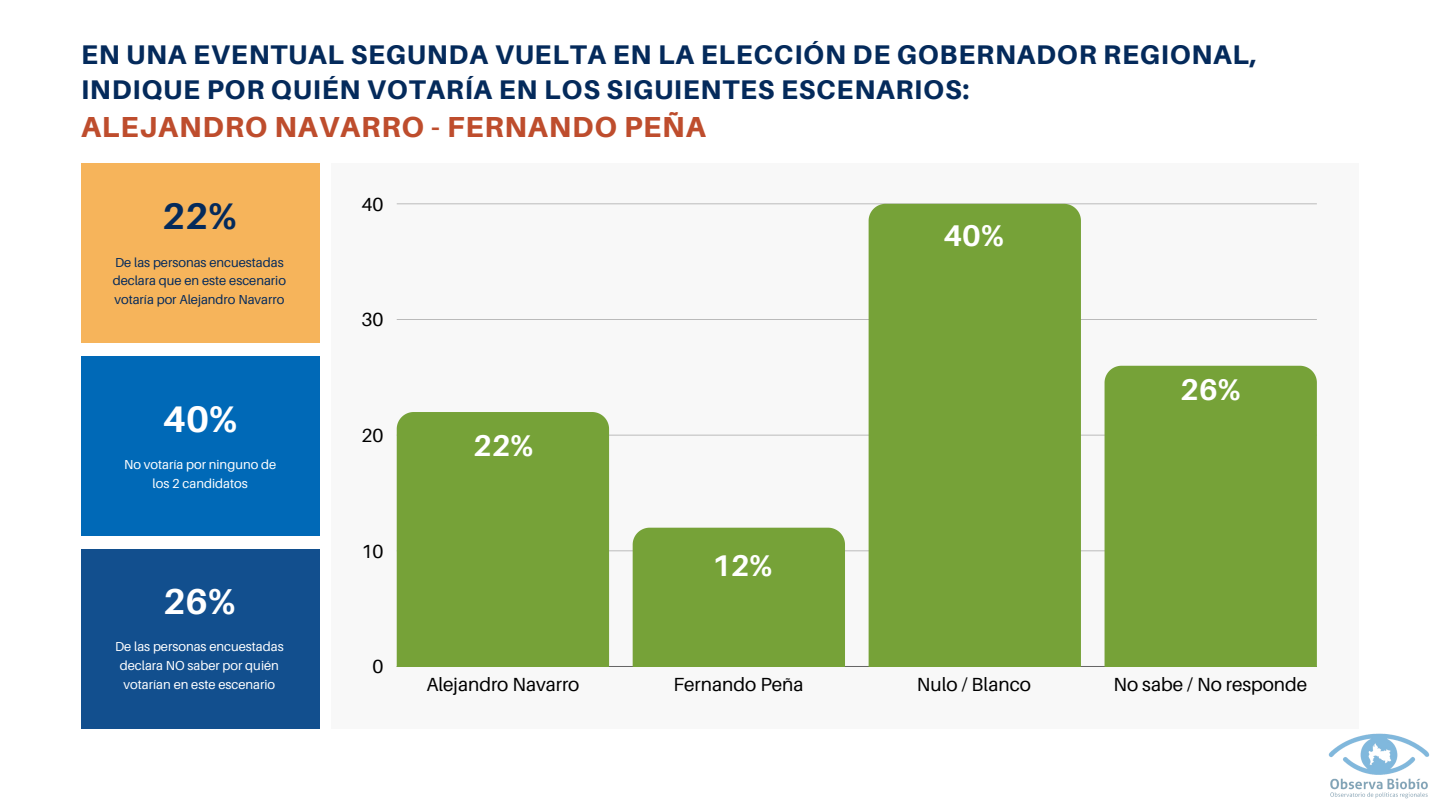
<style>
.page{position:relative;width:1440px;height:810px;background:#fff}
.page>*{position:absolute;margin:0;border:0;box-sizing:border-box;transform-origin:0 0}
.t1{font:700 37px "Aileron";color:#042a5b}
.t2{font:700 37px "Aileron";color:#fff}
.t3{font:700 36px "Aileron";color:#fff}
.t4{font:700 30px "Aileron";color:#fff}
.t5{font:800 29px "Aileron";letter-spacing:.03em;color:#be4d2d}
.t6{font:800 27px/35.2px "Aileron";letter-spacing:.03em;color:#042a5b}
.t7{font:19px "Aileron";color:#000}
.t8{font:13px/18.8px "Aileron";color:#fff;text-align:center}
.t9{font:13px/18.8px "Aileron";color:#042a5b}
</style>
<div class="page">
<div style="left:332px;top:163px;width:1027px;height:566px;background:#f8f8f8"></div>
<div style="left:81px;top:163px;width:239px;height:180px;background:#f6b45b"></div>
<div style="left:81px;top:356px;width:239px;height:180px;background:#0069b7"></div>
<div style="left:81px;top:549px;width:239px;height:180px;background:#124f8e"></div>
<hr style="left:397px;top:666px;width:920px;height:1px;background:#000;opacity:.6">
<hr style="left:397px;top:550px;width:920px;height:1px;background:#cecece">
<hr style="left:397px;top:435px;width:920px;height:1px;background:#d0d0d0">
<hr style="left:397px;top:319px;width:920px;height:1px;background:#bababa">
<hr style="left:397px;top:203px;width:920px;height:1px;background:#000;opacity:.25">
<div style="left:397px;top:412px;width:212px;height:254px;background:#76a238"></div>
<div style="left:633px;top:528px;width:212px;height:138px;background:#76a238"></div>
<div style="left:869px;top:204px;width:212px;height:462px;background:#76a238"></div>
<div style="left:1105px;top:366px;width:212px;height:300px;background:#76a238"></div>
<img style="left:1328px;top:733px;width:102px;height:66px">
<h2 class="t6" style="left:81px;top:36px;width:1177px">EN UNA EVENTUAL SEGUNDA VUELTA EN LA ELECCIÓN DE GOBERNADOR REGIONAL,<br>INDIQUE POR QUIÉN VOTARÍA EN LOS SIGUIENTES ESCENARIOS:</h2>
<h2 class="t5" style="left:81px;top:109px;width:626px">ALEJANDRO NAVARRO - FERNANDO PEÑA</h2>
<p class="t1" style="left:162px;top:193px;width:76px">22%</p>
<h1 class="t9" style="left:113px;top:252px;width:175px">De las personas encuestadas declara que en este escenario votaría por Alejandro Navarro</h1>
<p class="t2" style="left:163px;top:397px;width:76px">40%</p>
<h1 class="t8" style="left:124px;top:455px;width:154px">No votaría por ninguno de los 2 candidatos</h1>
<p class="t3" style="left:163px;top:579px;width:74px">26%</p>
<h1 class="t8" style="left:115px;top:637px;width:170px">De las personas encuestadas declara NO saber por quién votarían en este escenario</h1>
<p class="t7" style="left:362px;top:192px;width:24px">40</p>
<p class="t7" style="left:362px;top:308px;width:24px">30</p>
<p class="t7" style="left:362px;top:423px;width:24px">20</p>
<p class="t7" style="left:362px;top:539px;width:24px">10</p>
<p class="t7" style="left:372px;top:655px;width:13px">0</p>
<h3 class="t4" style="left:473px;top:427px;width:62px">22%</h3>
<h3 class="t4" style="left:712px;top:547px;width:62px">12%</h3>
<h3 class="t4" style="left:944px;top:217px;width:62px">40%</h3>
<h3 class="t4" style="left:1180px;top:371px;width:62px">26%</h3>
<p class="t7" style="left:426px;top:673px;width:155px">Alejandro Navarro</p>
<p class="t7" style="left:673px;top:673px;width:132px">Fernando Peña</p>
<p class="t7" style="left:917px;top:673px;width:116px">Nulo / Blanco</p>
<p class="t7" style="left:1113px;top:673px;width:195px">No sabe / No responde</p>
</div>
